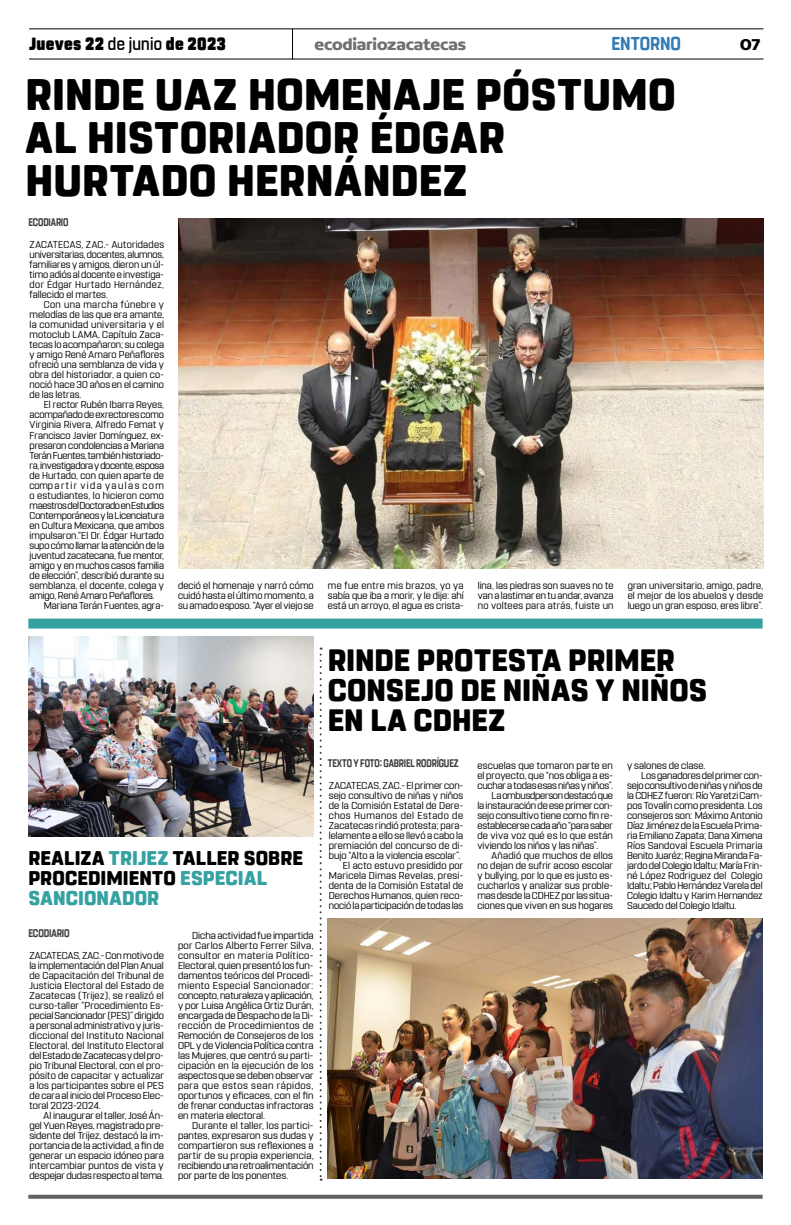
<style>
.page{position:relative;width:791px;height:1225px;background:#fff}
.page>*{position:absolute;margin:0;border:0;box-sizing:border-box;transform-origin:0 0}
.t1{font:800 44px/43px "Rohn Rounded";letter-spacing:.01em;color:#000}
.t2{font:800 30.8px/30px "Rohn Rounded";color:#000}
.t3{font:800 19.8px/20px "Rohn Rounded";letter-spacing:.01em;color:#000}
.t4{font:700 18.6px "Rohn Rounded";letter-spacing:-.005em;color:#327ab3;scale:.91 1}
.t5{font:900 17.6px "Rohn Rounded";letter-spacing:.015em;color:#000;scale:.91 1}
.t6{font:700 16.9px "Concord";letter-spacing:-.01em;color:#706f6f}
.t7{font:700 16.9px "Concord";color:#000}
.t8{font:700 11px "Rohn Rounded";letter-spacing:-.015em;color:#3d3d3d;scale:.79 1}
.t9{font:700 11px "Rohn Rounded";letter-spacing:-.015em;color:#3d3d3d;scale:.82 1}
.t10{font:10px/10px "Rohn Rounded";color:#000;text-align:justify}
.t11{font:10px "Rohn Rounded";letter-spacing:.02em;color:#000}
.t12{font:10px "Rohn Rounded";letter-spacing:-.02em;color:#000}
.t13{font:10px "Rohn Rounded";letter-spacing:-.025em;color:#000}
.t14{font:10px "Rohn Rounded";letter-spacing:-.035em;color:#000}
.s1{font-weight:500}
.s2{color:#36a1a1}
</style>
<div class="page">
<hr style="left:29px;top:28px;width:734px;height:1px;background:#000">
<hr style="left:29px;top:59px;width:734px;height:1px;background:#000">
<hr style="left:292px;top:29px;width:1px;height:31px;background:#000">
<svg style="left:28px;top:1194px;width:735px;height:4px;background:#7f7f7f"></svg>
<img style="left:327px;top:918px;width:436px;height:260px">
<div style="left:28px;top:618px;width:735px;height:10px;background:#36a1a1"></div>
<img style="left:29px;top:636px;width:285px;height:200px">
<svg style="left:320px;top:647px;width:2px;height:533px"></svg>
<img style="left:178px;top:218px;width:585px;height:350px">
<h3 class="t5" style="left:29px;top:33px;width:218px">Jueves 22 <span class="s1">de junio</span> de 2023</h3>
<h3 class="t6" style="left:314px;top:34px;width:153px">ecodiariozacatecas</h3>
<h3 class="t4" style="left:611px;top:32px;width:78px">ENTORNO</h3>
<h3 class="t7" style="left:740px;top:34px;width:22px">07</h3>
<h1 class="t1" style="left:26px;top:73px;width:652px">RINDE UAZ HOMENAJE PÓSTUMO<br>AL HISTORIADOR ÉDGAR<br>HURTADO HERNÁNDEZ</h1>
<p class="t8" style="left:29px;top:216px;width:52px">ECODIARIO</p>
<p class="t10" style="left:30px;top:240px;width:136px">ZACATECAS, ZAC.- Autoridades universitarias, docentes, alumnos, familiares y amigos, dieron un úl&shy;timo adiós al docente e investiga&shy;dor Édgar Hurtado Hernández, fallecido el martes.</p>
<p class="t10" style="left:30px;top:300px;width:136px;text-indent:14px">Con una marcha fúnebre y melodías de las que era amante, la comunidad universitaria y el motoclub LAMA, Capítulo Zaca&shy;tecas lo acompañaron; su colega y amigo René Amaro Peñaflores ofreció una semblanza de vida y obra del historiador, a quien co&shy;noció hace 30 años en el camino de las letras.</p>
<p class="t10" style="left:44px;top:400px;width:122px">El rector Rubén Ibarra Reyes,</p>
<p class="t10" style="left:30px;top:410px;width:136px">acompañado de exrectores como</p>
<p class="t10" style="left:30px;top:420px;width:136px">Virginia Rivera, Alfredo Femat y</p>
<p class="t10" style="left:30px;top:430px;width:136px">Francisco Javier Domínguez, ex-</p>
<p class="t10" style="left:30px;top:440px;width:136px">presaron condolencias a Mariana</p>
<p class="t13" style="left:30px;top:449px;width:136px">Terán Fuentes, también historiado-</p>
<p class="t13" style="left:30px;top:459px;width:136px">ra, investigadora y docente, esposa</p>
<p class="t10" style="left:30px;top:470px;width:136px">de Hurtado, con quien aparte de</p>
<p class="t10" style="left:30px;top:480px;width:136px">comp a r t i r v i d a y a u l a s c o m</p>
<p class="t11" style="left:30px;top:489px;width:136px">o estudiantes, lo hicieron como</p>
<p class="t14" style="left:30px;top:499px;width:136px">maestros del Doctorado en Estudios</p>
<p class="t12" style="left:30px;top:509px;width:136px">Contemporáneos y la Licenciatura</p>
<p class="t10" style="left:30px;top:520px;width:136px">en Cultura Mexicana, que ambos</p>
<p class="t10" style="left:30px;top:530px;width:136px">impulsaron.“El Dr. Édgar Hurtado</p>
<p class="t10" style="left:30px;top:540px;width:136px">supo cómo llamar la atención de la</p>
<p class="t10" style="left:30px;top:550px;width:136px">juventud zacatecana, fue mentor,</p>
<p class="t10" style="left:30px;top:560px;width:136px">amigo y en muchos casos familia</p>
<p class="t10" style="left:30px;top:570px;width:136px">de elección”, describió durante su</p>
<p class="t10" style="left:30px;top:580px;width:136px">semblanza, el docente, colega y</p>
<p class="t10" style="left:30px;top:590px;width:126px">amigo, René Amaro Peñaflores.</p>
<p class="t10" style="left:44px;top:600px;width:122px">Mariana Terán Fuentes, agra-</p>
<p class="t10" style="left:178px;top:580px;width:137px">deció el homenaje y narró cómo cuidó hasta el último momento, a su amado esposo. “Ayer el viejo se</p>
<p class="t10" style="left:328px;top:580px;width:137px">me fue entre mis brazos, yo ya sabía que iba a morir, y le dije: ahí está un arroyo, el agua es crista-</p>
<p class="t10" style="left:478px;top:580px;width:137px">lina, las piedras son suaves no te van a lastimar en tu andar, avanza no voltees para atrás, fuiste un</p>
<p class="t10" style="left:628px;top:580px;width:137px">gran universitario, amigo, padre, el mejor de los abuelos y desde luego un gran esposo, eres libre”.</p>
<h2 class="t2" style="left:328px;top:645px;width:381px">RINDE PROTESTA PRIMER<br>CONSEJO DE NIÑAS Y NIÑOS<br>EN LA CDHEZ</h2>
<h3 class="t3" style="left:28px;top:848px;width:276px">REALIZA <span class="s2">TRIJEZ</span> TALLER SOBRE<br>PROCEDIMIENTO <span class="s2">ESPECIAL<br>SANCIONADOR</span></h3>
<p class="t9" style="left:28px;top:927px;width:52px">ECODIARIO</p>
<p class="t10" style="left:178px;top:930px;width:137px;text-indent:14px">Dicha actividad fue impartida por Carlos Alberto Ferrer Silva, consultor en materia Político-Electoral, quien presentó los fun&shy;damentos teóricos del Procedi&shy;miento Especial Sancionador: concepto, naturaleza y aplicación, y por Luisa Angélica Ortiz Durán, encargada de Despacho de la Di&shy;rección de Procedimientos de Remoción de Consejeros de los OPL y de Violencia Política contra las Mujeres, que centró su parti&shy;cipación en la ejecución de los aspectos que se deben observar para que estos sean rápidos, oportunos y eficaces, con el fin de frenar conductas infractoras en materia electoral.</p>
<p class="t10" style="left:178px;top:1120px;width:137px;text-indent:14px">Durante el taller, los partici&shy;pantes, expresaron sus dudas y compartieron sus reflexiones a partir de su propia experiencia, recibiendo una retroalimentación por parte de los ponentes.</p>
<p class="t10" style="left:29px;top:950px;width:136px">ZACATECAS, ZAC.- Con motivo de la implementación del Plan Anual de Capacitación del Tribunal de Justicia Electoral del Estado de Zacatecas (Trijez), se realizó el curso-taller “Procedimiento Es&shy;pecial Sancionador (PES)” dirigido a personal administrativo y juris&shy;diccional del Instituto Nacional Electoral, del Instituto Electoral del Estado de Zacatecas y del pro&shy;pio Tribunal Electoral, con el pro&shy;pósito de capacitar y actualizar a los participantes sobre el PES de cara al inicio del Proceso Elec&shy;toral 2023-2024.</p>
<p class="t10" style="left:29px;top:1110px;width:136px;text-indent:14px">Al inaugurar el taller, José Án&shy;gel Yuen Reyes, magistrado pre&shy;sidente del Trijez, destacó la im&shy;portancia de la actividad, a fin de generar un espacio idóneo para intercambiar puntos de vista y despejar dudas respecto al tema.</p>
<p class="t8" style="left:328px;top:757px;width:167px">TEXTO Y FOTO: GABRIEL RODRÍGUEZ</p>
<p class="t10" style="left:329px;top:780px;width:136px;text-align:right">ZACATECAS, ZAC.- El primer con&shy;sejo consultivo de niñas y niños de la Comisión Estatal de Dere&shy;chos Humanos del Estado de<br>Zacatecas rindió protesta; para&shy;lelamente a ello se llevó a cabo la premiación del concurso de di&shy;bujo “Alto a la violencia escolar”.<br>El acto estuvo presidido por<br>Maricela Dimas Revelas, presi&shy;denta de la Comisión Estatal de<br>Derechos Humanos, quien reco&shy;noció la participación de todas las</p>
<p class="t11" style="left:477px;top:759px;width:137px">escuelas que tomaron parte en</p>
<p class="t10" style="left:477px;top:770px;width:137px">el proyecto, que “nos obliga a es-</p>
<p class="t12" style="left:477px;top:779px;width:137px">cuchar a todas esas niñas y niños”.</p>
<p class="t13" style="left:492px;top:789px;width:123px">La ombusdperson destacó que</p>
<p class="t10" style="left:477px;top:800px;width:137px">la instauración de ese primer con-</p>
<p class="t10" style="left:477px;top:810px;width:137px">sejo consultivo tiene como fin re-</p>
<p class="t12" style="left:477px;top:819px;width:137px">establecerse cada año “para saber</p>
<p class="t11" style="left:477px;top:829px;width:137px">de viva voz qué es lo que están</p>
<p class="t10" style="left:477px;top:840px;width:122px">viviendo los niños y las niñas”.</p>
<p class="t11" style="left:492px;top:849px;width:123px">Añadió que muchos de ellos</p>
<p class="t10" style="left:477px;top:860px;width:137px">no dejan de sufrir acoso escolar</p>
<p class="t10" style="left:477px;top:870px;width:137px">y bullying, por lo que es justo es-</p>
<p class="t10" style="left:477px;top:880px;width:137px">cucharlos y analizar sus proble-</p>
<p class="t10" style="left:477px;top:890px;width:137px">mas desde la CDHEZ por las situa-</p>
<p class="t10" style="left:477px;top:900px;width:137px">ciones que viven en sus hogares</p>
<p class="t10" style="left:627px;top:760px;width:80px">y salones de clase.</p>
<p class="t10" style="left:641px;top:770px;width:123px">Los ganadores del primer con-</p>
<p class="t10" style="left:627px;top:780px;width:137px">sejo consultivo de niñas y niños de</p>
<p class="t10" style="left:627px;top:790px;width:137px">la CDHEZ fueron: Río Yaretzi Cam-</p>
<p class="t10" style="left:627px;top:800px;width:137px">pos Tovalín como presidenta. Los</p>
<p class="t10" style="left:627px;top:810px;width:137px">consejeros son: Máximo Antonio</p>
<p class="t10" style="left:627px;top:820px;width:137px">Díaz Jiménez de la Escuela Prima-</p>
<p class="t10" style="left:627px;top:830px;width:137px">ria Emiliano Zapata; Dana Ximena</p>
<p class="t10" style="left:627px;top:840px;width:137px">Ríos Sandoval Escuela Primaria</p>
<p class="t10" style="left:627px;top:850px;width:137px">Benito Juaréz; Regina Miranda Fa-</p>
<p class="t10" style="left:627px;top:860px;width:137px">jardo del Colegio Idaltu; María Frin-</p>
<p class="t10" style="left:627px;top:870px;width:137px">né López Rodriguez del Colegio</p>
<p class="t10" style="left:627px;top:880px;width:137px">Idaltu; Pablo Hernández Varela del</p>
<p class="t10" style="left:627px;top:890px;width:137px">Colegio Idaltu y Karim Hernandez</p>
<p class="t10" style="left:627px;top:900px;width:111px">Saucedo del Colegio Idaltu.</p>
</div>
